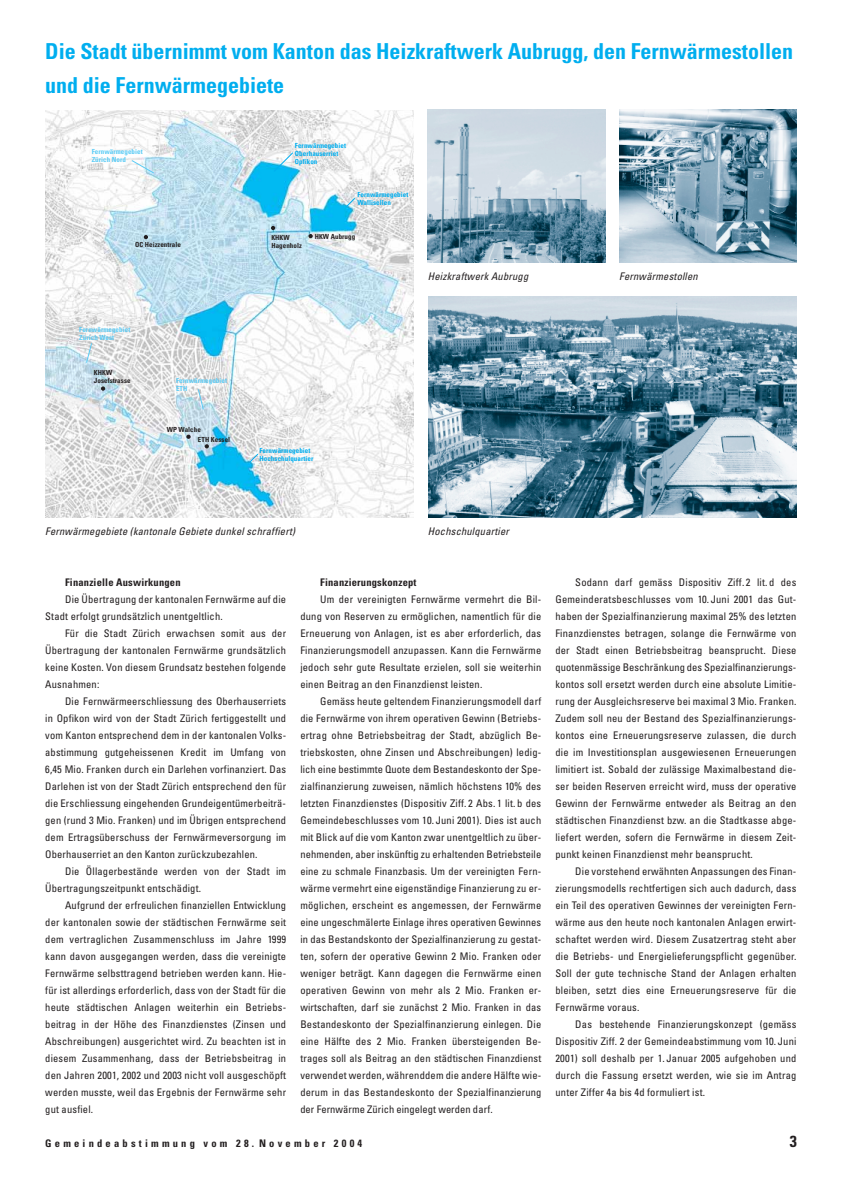
<style>
.page{position:relative;width:841px;height:1190px;background:#fff}
.page>*{position:absolute;margin:0;border:0;box-sizing:border-box;transform-origin:0 0}
.t1{font:700 condensed 22px/34px "Univers";color:#00aeef}
.t2{font:700 condensed 16px "Univers";color:#231f20}
.t3{font:condensed 10.5px/17px "Univers";letter-spacing:.02em;color:#231f20;text-align:justify}
.t4{font:italic condensed 10.5px "Univers";letter-spacing:.02em;color:#231f20}
.t5{font:700 condensed 10.5px "Univers";letter-spacing:.02em;color:#231f20}
.t6{font:700 condensed 10.5px "Univers";letter-spacing:.305em;color:#231f20}
.t7{font:700 condensed 7px/8px "Univers";letter-spacing:.01em;color:#00aeef}
.t8{font:700 condensed 7px/9.9px "Univers";letter-spacing:.01em;color:#231f20}
.t9{font:700 condensed 7px/8px "Univers";letter-spacing:.01em;color:#5acbf5}
</style>
<div class="page">
<img style="left:428px;top:110px;width:177px;height:153px">
<img style="left:619px;top:110px;width:177px;height:153px">
<img style="left:428px;top:297px;width:368px;height:221px">
<img style="left:45px;top:110px;width:369px;height:408px">
<svg style="left:144px;top:235px;width:4px;height:4px"></svg>
<svg style="left:186px;top:435px;width:5px;height:4px"></svg>
<svg style="left:205px;top:444px;width:4px;height:4px"></svg>
<svg style="left:273px;top:152px;width:21px;height:21px"></svg>
<svg style="left:249px;top:197px;width:107px;height:266px"></svg>
<svg style="left:86px;top:342px;width:118px;height:68px"></svg>
<svg style="left:131px;top:159px;width:24px;height:15px"></svg>
<h1 class="t1" style="left:45px;top:36px;width:750px">Die Stadt übernimmt vom Kanton das Heizkraftwerk Aubrugg, den Fernwärmestollen und die Fernwärmegebiete</h1>
<p class="t9" style="left:92px;top:149px;width:53px">Fernwärmegebiet<br>Zürich Nord</p>
<p class="t7" style="left:295px;top:142px;width:53px">Fernwärmegebiet<br>Oberhauserriet<br>Opfikon</p>
<p class="t7" style="left:357px;top:191px;width:53px">Fernwärmegebiet<br>Wallisellen</p>
<p class="t8" style="left:271px;top:233px;width:20px">KHKW</p>
<p class="t8" style="left:135px;top:241px;width:47px">OC Heizzentrale</p>
<p class="t8" style="left:271px;top:241px;width:32px">Hagenholz</p>
<p class="t8" style="left:315px;top:233px;width:42px">HKW Aubrugg</p>
<p class="t9" style="left:79px;top:326px;width:53px">Fernwärmegebiet<br>Zürich West</p>
<p class="t8" style="left:94px;top:369px;width:38px;line-height:8px">KHKW<br>Josefstrasse</p>
<p class="t9" style="left:176px;top:377px;width:53px">Fernwärmegebiet<br>ETH</p>
<p class="t8" style="left:198px;top:425px;width:34px;text-indent:-31px">WP Walche<br>ETH Kessel</p>
<p class="t7" style="left:259px;top:447px;width:55px">Fernwärmegebiet<br>Hochschulquartier</p>
<p class="t4" style="left:428px;top:272px;width:102px">Heizkraftwerk Aubrugg</p>
<p class="t4" style="left:45px;top:527px;width:251px">Fernwärmegebiete (kantonale Gebiete dunkel schraffiert)</p>
<p class="t4" style="left:428px;top:527px;width:83px">Hochschulquartier</p>
<p class="t4" style="left:619px;top:272px;width:80px">Fernwärmestollen</p>
<p class="t3" style="left:555px;top:574px;width:242px;text-indent:20px">Sodann darf gemäss Dispositiv Ziff. 2 lit. d des Gemeinderatsbeschlusses vom 10. Juni 2001 das Gut&shy;haben der Spezialfinanzierung maximal 25% des letzten Finanzdienstes betragen, solange die Fernwärme von der Stadt einen Betriebsbeitrag beansprucht. Diese quotenmässige Beschränkung des Spezialfinanzierungs&shy;kontos soll ersetzt werden durch eine absolute Limitie&shy;rung der Ausgleichsreserve bei maximal 3 Mio. Franken.<br>Zudem soll neu der Bestand des Spezialfinanzierungs&shy;kontos eine Erneuerungsreserve zulassen, die durch die im Investitionsplan ausgewiesenen Erneuerungen limitiert ist. Sobald der zulässige Maximalbestand die&shy;ser beiden Reserven erreicht wird, muss der operative Gewinn der Fernwärme entweder als Beitrag an den städtischen Finanzdienst bzw. an die Stadtkasse abge&shy;liefert werden, sofern die Fernwärme in diesem Zeit&shy;punkt keinen Finanzdienst mehr beansprucht.</p>
<p class="t3" style="left:555px;top:864px;width:242px;text-indent:20px">Die vorstehend erwähnten Anpassungen des Finan&shy;zierungsmodells rechtfertigen sich auch dadurch, dass ein Teil des operativen Gewinnes der vereinigten Fern&shy;wärme aus den heute noch kantonalen Anlagen erwirt&shy;schaftet werden wird. Diesem Zusatzertrag steht aber die Betriebs- und Energielieferungspflicht gegenüber.<br>Soll der gute technische Stand der Anlagen erhalten bleiben, setzt dies eine Erneuerungsreserve für die Fernwärme voraus.</p>
<p class="t3" style="left:555px;top:1017px;width:242px;text-indent:20px">Das bestehende Finanzierungskonzept (gemäss Dispositiv Ziff. 2 der Gemeindeabstimmung vom 10. Juni 2001) soll deshalb per 1. Januar 2005 aufgehoben und durch die Fassung ersetzt werden, wie sie im Antrag unter Ziffer 4a bis 4d formuliert ist.</p>
<p class="t5" style="left:65px;top:578px;width:117px">Finanzielle Auswirkungen</p>
<p class="t3" style="left:45px;top:591px;width:242px;text-indent:20px">Die Übertragung der kantonalen Fernwärme auf die<br>Stadt erfolgt grundsätzlich unentgeltlich.</p>
<p class="t3" style="left:45px;top:626px;width:242px;text-indent:20px">Für die Stadt Zürich erwachsen somit aus der Übertragung der kantonalen Fernwärme grundsätzlich keine Kosten. Von diesem Grundsatz bestehen folgende Ausnahmen:</p>
<p class="t3" style="left:45px;top:694px;width:242px;text-indent:20px">Die Fernwärmeerschliessung des Oberhauserriets in Opfikon wird von der Stadt Zürich fertiggestellt und vom Kanton entsprechend dem in der kantonalen Volks&shy;abstimmung gutgeheissenen Kredit im Umfang von 6,45 Mio. Franken durch ein Darlehen vorfinanziert. Das Darlehen ist von der Stadt Zürich entsprechend den für die Erschliessung eingehenden Grundeigentümerbeiträ&shy;gen (rund 3 Mio. Franken) und im Übrigen entsprechend dem Ertragsüberschuss der Fernwärmeversorgung im Oberhauserriet an den Kanton zurückzubezahlen.</p>
<p class="t3" style="left:45px;top:864px;width:242px;text-indent:20px">Die Öllagerbestände werden von der Stadt im<br>Übertragungszeitpunkt entschädigt.</p>
<p class="t3" style="left:45px;top:898px;width:242px;text-indent:20px">Aufgrund der erfreulichen finanziellen Entwicklung der kantonalen sowie der städtischen Fernwärme seit dem vertraglichen Zusammenschluss im Jahre 1999 kann davon ausgegangen werden, dass die vereinigte Fernwärme selbsttragend betrieben werden kann. Hie&shy;für ist allerdings erforderlich, dass von der Stadt für die heute städtischen Anlagen weiterhin ein Betriebs&shy;beitrag in der Höhe des Finanzdienstes (Zinsen und Abschreibungen) ausgerichtet wird. Zu beachten ist in diesem Zusammenhang, dass der Betriebsbeitrag in den Jahren 2001, 2002 und 2003 nicht voll ausgeschöpft werden musste, weil das Ergebnis der Fernwärme sehr gut ausfiel.</p>
<p class="t6" style="left:45px;top:1139px;width:319px">Gemeindeabstimmung vom 28. November 2004</p>
<h2 class="t2" style="left:790px;top:1135px;width:9px">3</h2>
<p class="t5" style="left:320px;top:578px;width:98px">Finanzierungskonzept</p>
<p class="t3" style="left:300px;top:591px;width:242px;text-indent:20px">Um der vereinigten Fernwärme vermehrt die Bil&shy;dung von Reserven zu ermöglichen, namentlich für die Erneuerung von Anlagen, ist es aber erforderlich, das Finanzierungsmodell anzupassen. Kann die Fernwärme jedoch sehr gute Resultate erzielen, soll sie weiterhin einen Beitrag an den Finanzdienst leisten.</p>
<p class="t3" style="left:300px;top:694px;width:243px;text-indent:20px">Gemäss heute geltendem Finanzierungsmodell darf die Fernwärme von ihrem operativen Gewinn (Betriebs&shy;ertrag ohne Betriebsbeitrag der Stadt, abzüglich Be&shy;triebskosten, ohne Zinsen und Abschreibungen) ledig&shy;lich eine bestimmte Quote dem Bestandeskonto der Spe&shy;zialfinanzierung zuweisen, nämlich höchstens 10% des letzten Finanzdienstes (Dispositiv Ziff. 2 Abs. 1 lit. b des Gemeindebeschlusses vom 10. Juni 2001). Dies ist auch mit Blick auf die vom Kanton zwar unentgeltlich zu über&shy;nehmenden, aber inskünftig zu erhaltenden Betriebsteile eine zu schmale Finanzbasis. Um der vereinigten Fern&shy;wärme vermehrt eine eigenständige Finanzierung zu er&shy;möglichen, erscheint es angemessen, der Fernwärme eine ungeschmälerte Einlage ihres operativen Gewinnes in das Bestandskonto der Spezialfinanzierung zu gestat&shy;ten, sofern der operative Gewinn 2 Mio. Franken oder weniger beträgt. Kann dagegen die Fernwärme einen operativen Gewinn von mehr als 2 Mio. Franken er&shy;wirtschaften, darf sie zunächst 2 Mio. Franken in das Bestandeskonto der Spezialfinanzierung einlegen. Die eine Hälfte des 2 Mio. Franken übersteigenden Be&shy;trages soll als Beitrag an den städtischen Finanzdienst verwendet werden, währenddem die andere Hälfte wie&shy;derum in das Bestandeskonto der Spezialfinanzierung der Fernwärme Zürich eingelegt werden darf.</p>
</div>
